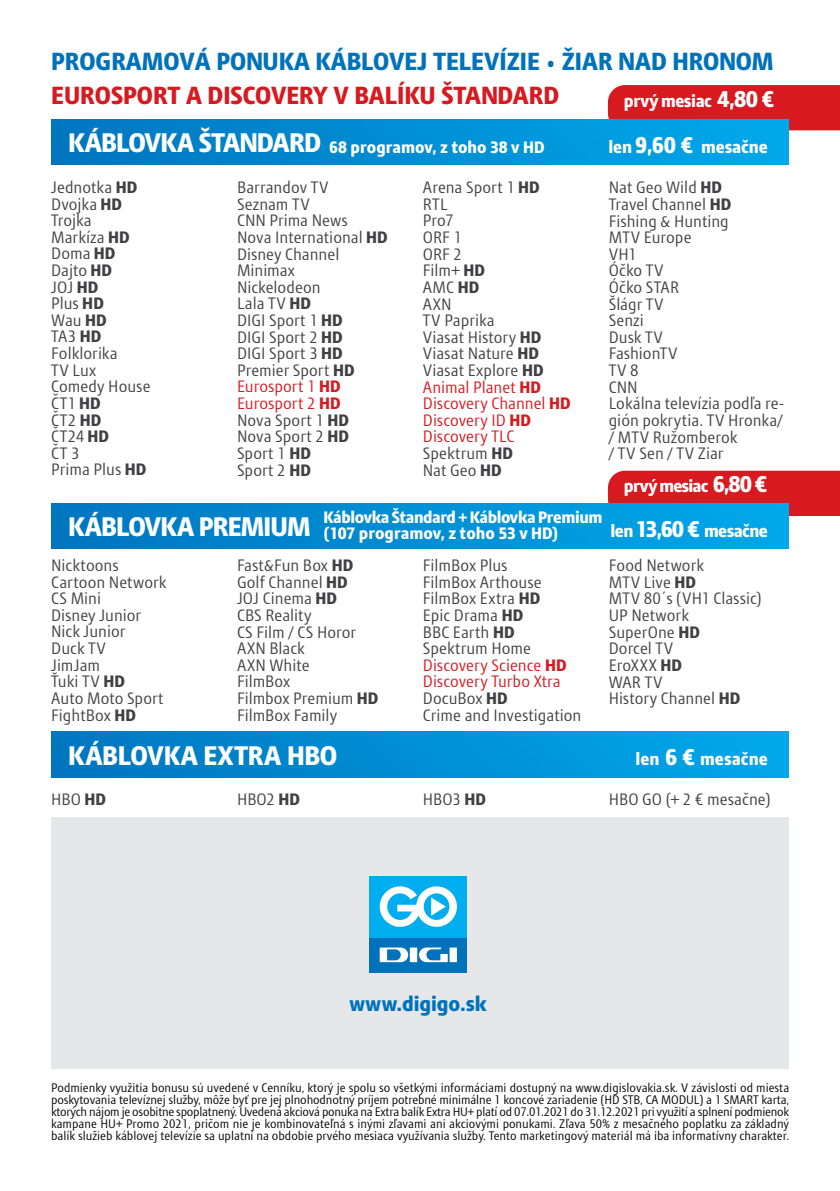
<style>
.page{position:relative;width:840px;height:1191px;background:#fff}
.page>*{position:absolute;margin:0;border:0;box-sizing:border-box;transform-origin:0 0}
.t1{font:800 26px "Modena";letter-spacing:-.015em;color:#fff}
.t2{font:800 24px "Modena";color:#0072bc}
.t3{font:800 24px "Modena";color:#d71920}
.t4{font:800 20px "Modena";letter-spacing:-.005em;color:#0072bc}
.t5{font:800 16.8px "Modena";letter-spacing:-.02em;color:#fff}
.t6{font:800 16.8px "Modena";letter-spacing:-.045em;color:#fff}
.t7{font:800 16.8px "Modena";letter-spacing:.005em;color:#fff}
.t8{font:16px/16.6px "Modena";color:#414042}
.t9{font:800 16px/16px "Modena";letter-spacing:-.015em;color:#fff}
.t10{font:800 16px "Modena";letter-spacing:.005em;color:#fff}
.t11{font:12px/12px "Modena";color:#000;text-align:justify}
.s1{font-weight:400;font-size:21.6px}
.s2{font-size:22px}
.s3{font-size:26px}
.s4{font-weight:800}
.s5{color:#d71920}
.s6{font-weight:800;color:#d71920}
</style>
<div class="page">
<div style="left:608px;top:85px;width:231px;height:45px;background:#d71920"></div>
<div style="left:608px;top:471px;width:231px;height:45px;background:#d71920"></div>
<div style="left:51px;top:119px;width:737px;height:45px;background:linear-gradient(to right,#0075be,#00a8ea)"></div>
<div style="left:51px;top:503px;width:737px;height:45px;background:linear-gradient(to right,#0075be,#00a8ea)"></div>
<div style="left:51px;top:732px;width:737px;height:45px;background:linear-gradient(to right,#0075be,#00a8ea)"></div>
<div style="left:51px;top:817px;width:737px;height:252px;background:#e6e7e8"></div>
<div style="left:369px;top:876px;width:97px;height:96px;background:#0072bc"></div>
<div style="left:369px;top:876px;width:97px;height:61px;background:#00aeef"></div>
<svg style="left:379px;top:886px;width:78px;height:41px"></svg>
<div style="left:449px;top:947px;width:7px;height:15px;background:#fff"></div>
<svg style="left:419px;top:947px;width:28px;height:15px"></svg>
<div style="left:409px;top:947px;width:8px;height:15px;background:#fff"></div>
<svg style="left:379px;top:947px;width:29px;height:15px"></svg>
<h2 class="t2" style="left:51px;top:46px;width:723px">PROGRAMOVÁ PONUKA KÁBLOVEJ TELEVÍZIE <span class="s1">•</span> ŽIAR NAD HRONOM</h2>
<h2 class="t3" style="left:51px;top:80px;width:509px">EUROSPORT A DISCOVERY V BALÍKU ŠTANDARD</h2>
<p class="t5" style="left:623px;top:90px;width:151px">prvý mesiac <span class="s2">4,80 €</span></p>
<p class="t10" style="left:68px;top:137px;width:477px"><span class="s3">KÁBLOVKA ŠTANDARD</span> 68 programov, z toho 38 v HD</p>
<p class="t5" style="left:608px;top:136px;width:161px">len <span class="s2">9,60 €</span> mesačne</p>
<p class="t8" style="left:51px;top:179px;width:101px">Jednotka <span class="s4">HD<br></span>Dvojka <span class="s4">HD<br></span>Trojka<br>Markíza <span class="s4">HD<br></span>Doma <span class="s4">HD<br></span>Dajto <span class="s4">HD<br></span>JOJ <span class="s4">HD<br></span>Plus <span class="s4">HD<br></span>Wau <span class="s4">HD<br></span>TA3 <span class="s4">HD<br></span>Folklorika<br>TV Lux<br>Comedy House<br>ČT1 <span class="s4">HD<br></span>ČT2 <span class="s4">HD<br></span>ČT24 <span class="s4">HD<br></span>ČT 3<br>Prima Plus <span class="s4">HD</span></p>
<p class="t8" style="left:237px;top:179px;width:152px">Barrandov TV<br>Seznam TV<br>CNN Prima News<br>Nova International <span class="s4">HD<br></span>Disney Channel<br>Minimax<br>Nickelodeon<br>Lala TV <span class="s4">HD<br></span>DIGI Sport 1 <span class="s4">HD<br></span>DIGI Sport 2 <span class="s4">HD<br></span>DIGI Sport 3 <span class="s4">HD<br></span>Premier Sport <span class="s4">HD<br></span><span class="s5">Eurosport 1</span> <span class="s6">HD<br></span><span class="s5">Eurosport 2</span> <span class="s6">HD<br></span>Nova Sport 1 <span class="s4">HD<br></span>Nova Sport 2 <span class="s4">HD<br></span>Sport 1 <span class="s4">HD<br></span>Sport 2 <span class="s4">HD</span></p>
<p class="t8" style="left:422px;top:179px;width:149px">Arena Sport 1 <span class="s4">HD<br></span>RTL<br>Pro7<br>ORF 1<br>ORF 2<br>Film+ <span class="s4">HD<br></span>AMC <span class="s4">HD<br></span>AXN<br>TV Paprika<br>Viasat History <span class="s4">HD<br></span>Viasat Nature <span class="s4">HD<br></span>Viasat Explore <span class="s4">HD<br></span><span class="s5">Animal Planet</span> <span class="s6">HD<br></span><span class="s5">Discovery Channel</span> <span class="s6">HD<br></span><span class="s5">Discovery ID</span> <span class="s6">HD<br></span><span class="s5">Discovery TLC<br></span>Spektrum <span class="s4">HD<br></span>Nat Geo <span class="s4">HD</span></p>
<p class="t8" style="left:608px;top:179px;width:177px">Nat Geo Wild <span class="s4">HD<br></span>Travel Channel <span class="s4">HD<br></span>Fishing &amp; Hunting<br>MTV Europe<br>VH1<br>Óčko TV<br>Óčko STAR<br>Šlágr TV<br>Senzi<br>Dusk TV<br>FashionTV<br>TV 8<br>CNN<br>Lokálna televízia podľa re&shy;gión pokrytia. TV Hronka/ / MTV Ružomberok<br>/ TV Sen / TV Ziar</p>
<p class="t6" style="left:623px;top:476px;width:144px">prvý mesiac <span class="s2">6,80 €</span></p>
<h1 class="t1" style="left:68px;top:510px;width:244px">KÁBLOVKA PREMIUM</h1>
<p class="t9" style="left:323px;top:509px;width:280px">Káblovka Štandard + Káblovka Premium (107 programov, z toho 53 v HD)</p>
<p class="t5" style="left:610px;top:520px;width:159px">len <span class="s2">13,60 €</span> mesačne</p>
<p class="t8" style="left:51px;top:557px;width:117px">Nicktoons<br>Cartoon Network<br>CS Mini<br>Disney Junior<br>Nick Junior<br>Duck TV<br>JimJam<br>Ťuki TV <span class="s4">HD<br></span>Auto Moto Sport<br>FightBox <span class="s4">HD</span></p>
<p class="t8" style="left:237px;top:557px;width:143px">Fast&amp;Fun Box <span class="s4">HD<br></span>Golf Channel <span class="s4">HD<br></span>JOJ Cinema <span class="s4">HD<br></span>CBS Reality<br>CS Film / CS Horor<br>AXN Black<br>AXN White<br>FilmBox<br>Filmbox Premium <span class="s4">HD<br></span>FilmBox Family</p>
<p class="t8" style="left:422px;top:557px;width:160px">FilmBox Plus<br>FilmBox Arthouse<br>FilmBox Extra <span class="s4">HD<br></span>Epic Drama <span class="s4">HD<br></span>BBC Earth <span class="s4">HD<br></span>Spektrum Home<br><span class="s5">Discovery Science</span> <span class="s6">HD<br></span><span class="s5">Discovery Turbo Xtra<br></span>DocuBox <span class="s4">HD<br></span>Crime and Investigation</p>
<p class="t8" style="left:608px;top:557px;width:154px">Food Network<br>MTV Live <span class="s4">HD<br></span>MTV 80´s (VH1 Classic)<br>UP Network<br>SuperOne <span class="s4">HD<br></span>Dorcel TV<br>EroXXX <span class="s4">HD<br></span>WAR TV<br>History Channel <span class="s4">HD</span></p>
<h1 class="t1" style="left:68px;top:739px;width:270px">KÁBLOVKA EXTRA HBO</h1>
<p class="t7" style="left:635px;top:749px;width:134px">len <span class="s2">6 €</span> mesačne</p>
<p class="t8" style="left:51px;top:791px;width:56px">HBO <span class="s4">HD</span></p>
<p class="t8" style="left:237px;top:791px;width:64px">HBO2 <span class="s4">HD</span></p>
<p class="t8" style="left:422px;top:791px;width:65px">HBO3 <span class="s4">HD</span></p>
<p class="t8" style="left:608px;top:791px;width:163px">HBO GO (+ 2 € mesačne)</p>
<p class="t4" style="left:349px;top:991px;width:139px">www.digigo.sk</p>
<p class="t11" style="left:51px;top:1081px;width:739px">Podmienky využitia bonusu sú uvedené v Cenníku, ktorý je spolu so všetkými informáciami dostupný na www.digislovakia.sk. V závislosti od miesta poskytovania televíznej služby, môže byť pre jej plnohodnotný príjem potrebné minimálne 1 koncové zariadenie (HD STB, CA MODUL) a 1 SMART karta, ktorých nájom je osobitne spoplatnený. Uvedená akciová ponuka na Extra balík Extra HU+ platí od 07.01.2021 do 31.12.2021 pri využití a splnení podmienok kampane HU+ Promo 2021, pričom nie je kombinovateľná s inými zľavami ani akciovými ponukami. Zľava 50% z mesačného poplatku za základný balík služieb káblovej televízie sa uplatní na obdobie prvého mesiaca využívania služby. Tento marketingový materiál má iba informatívny charakter.</p>
</div>
